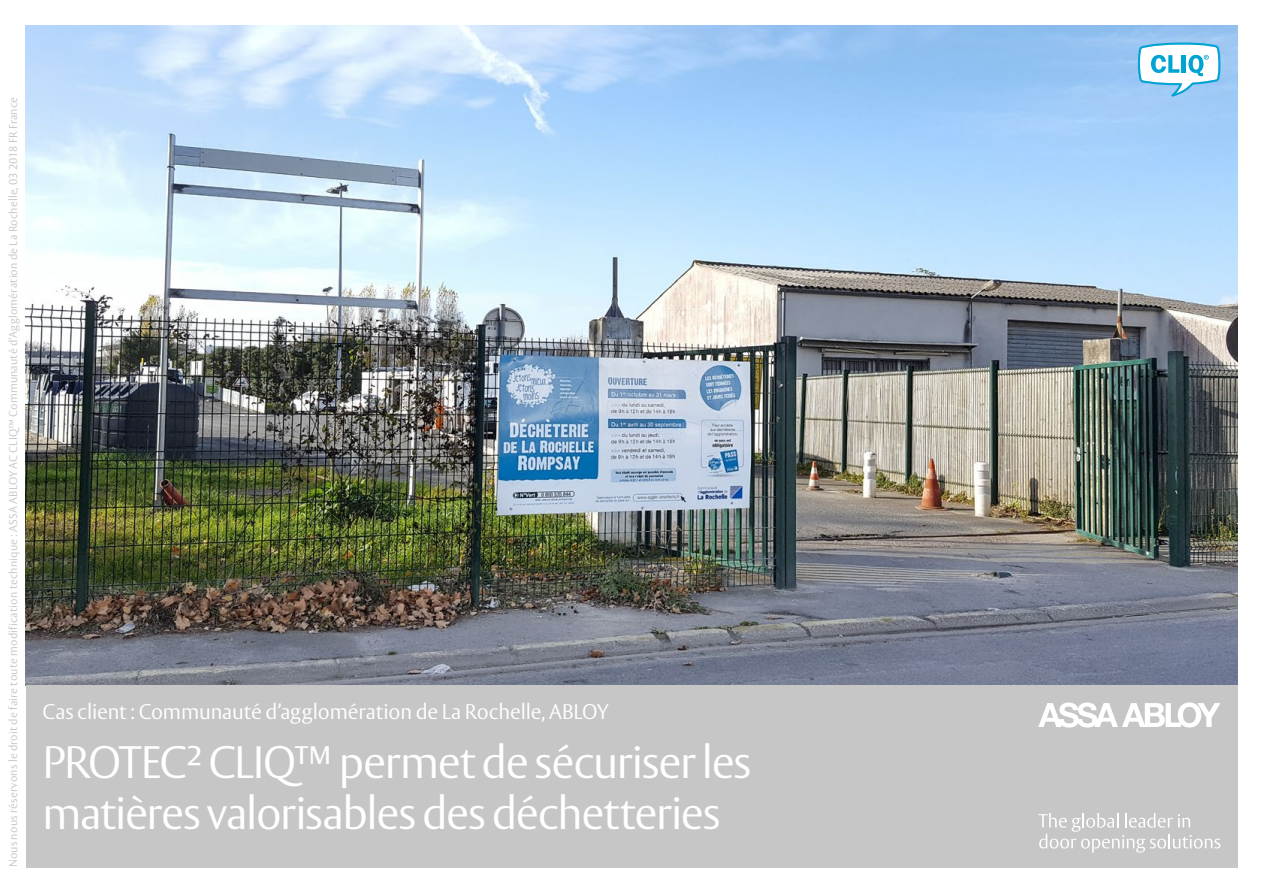
<style>
.page{position:relative;width:1263px;height:893px;background:#fff}
.page>*{position:absolute;margin:0;border:0;box-sizing:border-box;transform-origin:0 0}
.t1{font:300 45px/51px "ASSA Vesta";letter-spacing:-.03em;color:#fff}
.t2{font:300 21px "ASSA Vesta";letter-spacing:-.005em;color:#fff}
.t3{font:300 11.25px "ASSA Vesta";letter-spacing:.015em;color:#c6c6c6}
</style>
<div class="page">
<img style="left:26px;top:26px;width:1211px;height:659px">
<div style="left:26px;top:685px;width:1211px;height:182px;background:#c6c6c6"></div>
<svg style="left:1038px;top:702px;width:182px;height:25px"></svg>
<svg style="left:1038px;top:813px;width:182px;height:40px"></svg>
<svg style="left:1138px;top:43px;width:82px;height:54px"></svg>
<p class="t3" style="left:6px;top:867px;width:772px;rotate:-90deg">Nous nous réservons le droit de faire toute modification technique : ASSA ABLOY AC CLIQ™ Communauté d’Agglomération de La Rochelle, 03 2018 FR France</p>
<h2 class="t2" style="left:43px;top:699px;width:567px">Cas client : Communauté d’agglomération de La Rochelle, ABLOY</h2>
<h1 class="t1" style="left:43px;top:739px;width:710px">PROTEC² CLIQ™ permet de sécuriser les matières valorisables des déchetteries</h1>
</div>
